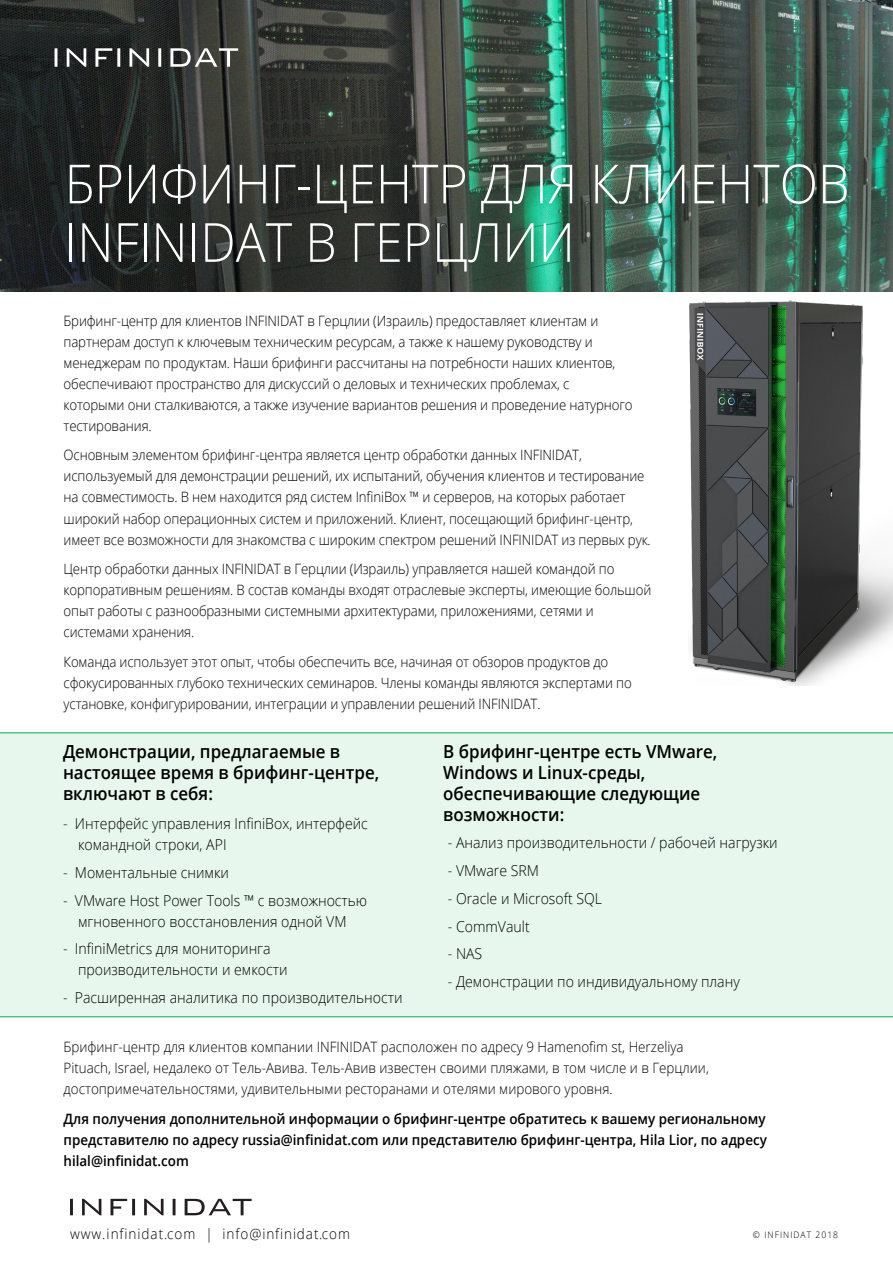
<style>
.page{position:relative;width:893px;height:1263px;background:#fff}
.page>*{position:absolute;margin:0;border:0;box-sizing:border-box;transform-origin:0 0}
.t1{font:300 54px/58.5px "Open Sans";color:#fff;scale:.93 1}
.t2{font:600 18px/21px "Open Sans";color:#000;scale:.94 1}
.t3{font:300 15px/21px "Open Sans";color:#000;scale:.94 1}
.t4{font:300 14.25px/21px "Open Sans";letter-spacing:-.01em;color:#000;scale:.93 1}
.t5{font:300 14.25px/21px "Open Sans";letter-spacing:-.01em;color:#000;scale:.94 1}
.t6{font:600 14.25px/21px "Open Sans";color:#000;text-align:justify;scale:.94 1}
.t7{font:300 14.25px "Open Sans";letter-spacing:.07em;color:#000;scale:.95 1}
.t8{font:300 9px "Open Sans";letter-spacing:.12em;color:#000;scale:.95 1}
</style>
<div class="page">
<svg style="left:70px;top:1199px;width:182px;height:16px"></svg>
<img style="left:0;top:0;width:893px;height:291px">
<svg style="left:55px;top:48px;width:183px;height:19px"></svg>
<div style="left:0;top:732px;width:893px;height:285px;background:#e7f7ed"></div>
<hr style="left:0;top:732px;width:893px;height:1px;background:#0cae4c">
<hr style="left:0;top:1016px;width:893px;height:1px;background:#0cae4c">
<img style="left:688px;top:285px;width:205px;height:401px">
<h1 class="t1" style="left:65px;top:153px;width:845px">БРИФИНГ-ЦЕНТР ДЛЯ КЛИЕНТОВ<br>INFINIDAT В ГЕРЦЛИИ</h1>
<p class="t4" style="left:64px;top:310px;width:613px">Брифинг-центр для клиентов INFINIDAT в Герцлии (Израиль) предоставляет клиентам и партнерам доступ к ключевым техническим ресурсам, а также к нашему руководству и менеджерам по продуктам. Наши брифинги рассчитаны на потребности наших клиентов, обеспечивают пространство для дискуссий о деловых и технических проблемах, с которыми они сталкиваются, а также изучение вариантов решения и проведение натурного тестирования.</p>
<p class="t4" style="left:64px;top:444px;width:633px">Основным элементом брифинг-центра является центр обработки данных INFINIDAT, используемый для демонстрации решений, их испытаний, обучения клиентов и тестирование на совместимость. В нем находится ряд систем InfiniBox ™ и серверов, на которых работает широкий набор операционных систем и приложений. Клиент, посещающий брифинг-центр, имеет все возможности для знакомства с широким спектром решений INFINIDAT из первых рук.</p>
<p class="t4" style="left:64px;top:558px;width:633px">Центр обработки данных INFINIDAT в Герцлии (Израиль) управляется нашей командой по корпоративным решениям. В состав команды входят отраслевые эксперты, имеющие большой опыт работы с разнообразными системными архитектурами, приложениями, сетями и системами хранения.</p>
<p class="t4" style="left:64px;top:650px;width:612px">Команда использует этот опыт, чтобы обеспечить все, начиная от обзоров продуктов до сфокусированных глубоко технических семинаров. Члены команды являются экспертами по установке, конфигурировании, интеграции и управлении решений INFINIDAT.</p>
<p class="t2" style="left:63px;top:740px;width:338px">Демонстрации, предлагаемые в настоящее время в брифинг-центре, включают в себя:</p>
<p class="t3" style="left:78px;top:813px;width:310px;text-indent:-15px">- Интерфейс управления InfiniBox, интерфейс командной строки, API</p>
<p class="t3" style="left:63px;top:862px;width:178px">- Моментальные снимки</p>
<p class="t3" style="left:63px;top:889px;width:325px;text-align:center">- VMware Host Power Tools ™ с возможностью мгновенного восстановления одной VM</p>
<p class="t3" style="left:78px;top:938px;width:225px;text-indent:-15px">- InfiniMetrics для мониторинга производительности и емкости</p>
<p class="t3" style="left:63px;top:987px;width:363px">- Расширенная аналитика по производительности</p>
<p class="t2" style="left:443px;top:740px;width:293px">В брифинг-центре есть VMware,<br>Windows и Linux-среды, обеспечивающие следующие возможности:</p>
<p class="t3" style="left:448px;top:832px;width:353px">- Анализ производительности / рабочей нагрузки</p>
<p class="t3" style="left:448px;top:860px;width:99px">- VMware SRM</p>
<p class="t3" style="left:448px;top:888px;width:166px">- Oracle и Microsoft SQL</p>
<p class="t3" style="left:448px;top:915px;width:89px">- CommVault</p>
<p class="t3" style="left:448px;top:943px;width:38px">- NAS</p>
<p class="t3" style="left:448px;top:971px;width:312px">- Демонстрации по индивидуальному плану</p>
<p class="t5" style="left:64px;top:1036px;width:688px">Брифинг-центр для клиентов компании INFINIDAT расположен по адресу 9 Hamenofim st, Herzeliya<br>Pituach, Israel, недалеко от Тель-Авива. Тель-Авив известен своими пляжами, в том числе и в Герцлии, достопримечательностями, удивительными ресторанами и отелями мирового уровня.</p>
<p class="t6" style="left:64px;top:1107px;width:750px">Для получения дополнительной информации о брифинг-центре обратитесь к вашему региональному представителю по адресу russia@infinidat.com или представителю брифинг-центра, Hila Lior, по адресу hilal@infinidat.com</p>
<p class="t7" style="left:70px;top:1224px;width:296px">www.infinidat.com | info@infinidat.com</p>
<p class="t8" style="left:753px;top:1229px;width:91px">© INFINIDAT 2018</p>
</div>
